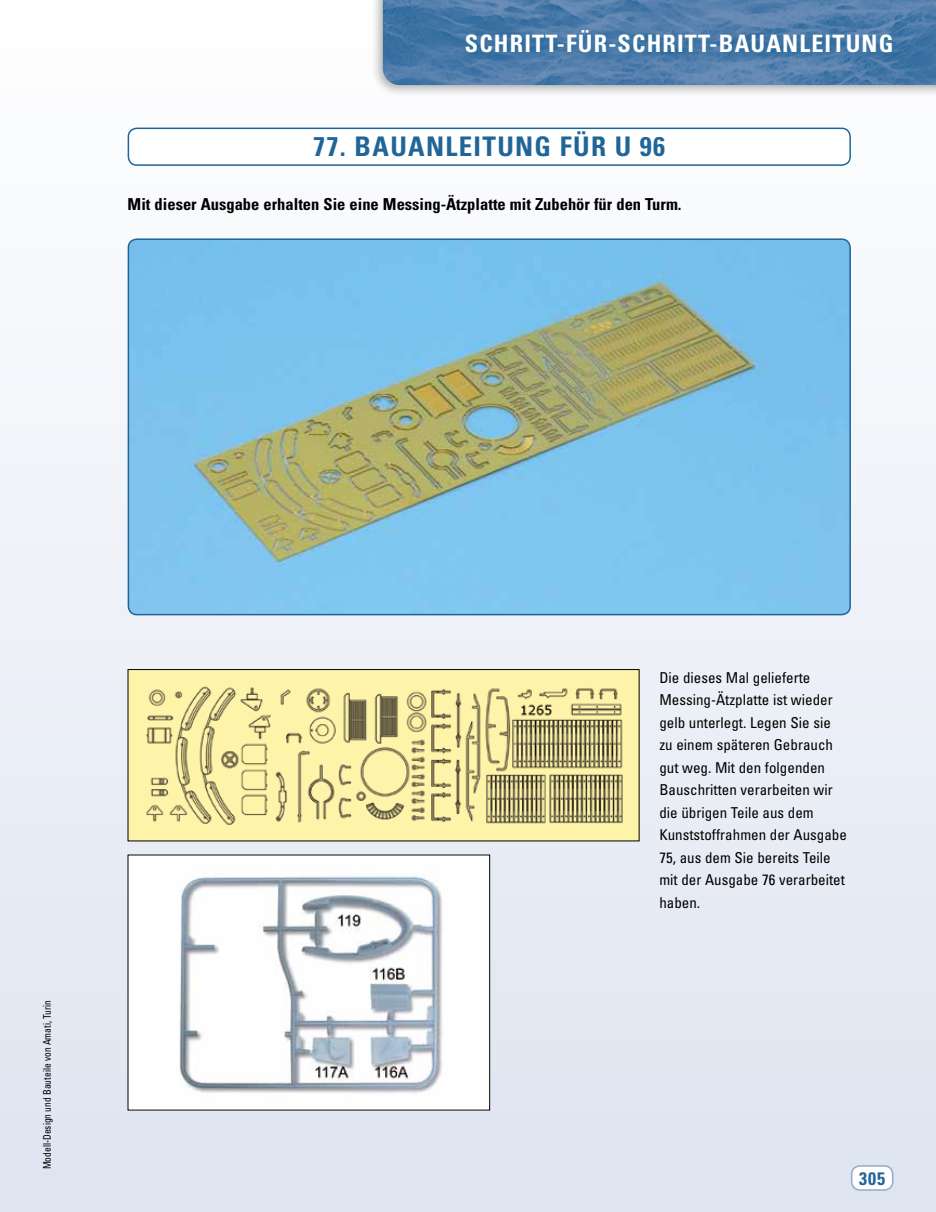
<style>
.page{position:relative;width:936px;height:1212px;background:#fff}
.page>*{position:absolute;margin:0;border:0;box-sizing:border-box;transform-origin:0 0}
.t1{font:700 condensed 27px "Univers";letter-spacing:.05em;color:#206598}
.t2{font:700 condensed 24px "Univers";letter-spacing:.05em;color:#fff}
.t3{font:700 condensed 18px "Univers";color:#206598}
.t4{font:700 condensed 16.5px "Univers";color:#000}
.t5{font:condensed 15px/22.5px "Univers";color:#000}
.t6{font:condensed 10.5px "Univers";color:#000;scale:.9 1}
</style>
<div class="page">
<div style="left:0;top:0;width:935px;height:1212px;background:linear-gradient(to bottom,#fefeff,#dde3f0)"></div>
<div style="left:851px;top:1166px;width:41px;height:24px;background:#fff;border-radius:9px"></div>
<div style="left:850px;top:1165px;width:43px;height:26px;border:2px solid #93aacb;border-radius:9px"></div>
<div style="left:128px;top:128px;width:722px;height:37px;background:#fff;border-radius:9px"></div>
<div style="left:128px;top:128px;width:722px;height:38px;border:2px solid #206598;border-radius:9px"></div>
<div style="left:371px;top:0;width:564px;height:97px;background:#000;opacity:.3"></div>
<img style="left:383px;top:0;width:552px;height:85px">
<svg style="left:461px;top:26px;width:441px;height:38px;background:#4577a6"></svg>
<img style="left:128px;top:239px;width:722px;height:376px">
<div style="left:128px;top:238px;width:722px;height:377px;border:2px solid #206598;border-radius:9px"></div>
<img style="left:130px;top:671px;width:507px;height:168px">
<div style="left:128px;top:669px;width:511px;height:172px;border:1px solid #000"></div>
<img style="left:130px;top:856px;width:358px;height:252px">
<h2 class="t2" style="left:465px;top:29px;width:330px">SCHRITT-FÜR-SCHRITT-BAUANLEI</h2>
<h2 class="t2" style="left:832px;top:29px;width:30px">TUNG</h2>
<h1 class="t1" style="left:313px;top:130px;width:353px">77. bauanleitung für u 96</h1>
<p class="t4" style="left:128px;top:194px;width:555px">Mit dieser Ausgabe erhalten Sie eine Messing-Ätzplatte mit Zubehör für den Turm.</p>
<p class="t6" style="left:41px;top:1169px;width:190px;rotate:-90deg">Modell-Design und Bauteile von Amati, Turin</p>
<p class="t5" style="left:659px;top:666px;width:189px">Die dieses Mal gelieferte<br>Messing-Ätzplatte ist wieder gelb unterlegt. Legen Sie sie zu einem späteren Gebrauch gut weg. Mit den folgenden<br>Bauschritten verarbeiten wir die übrigen Teile aus dem<br>Kunststoffrahmen der Ausgabe<br>75, aus dem Sie bereits Teile mit der Ausgabe 76 verarbeitet haben.</p>
<p class="t3" style="left:859px;top:1167px;width:27px">305</p>
</div>
